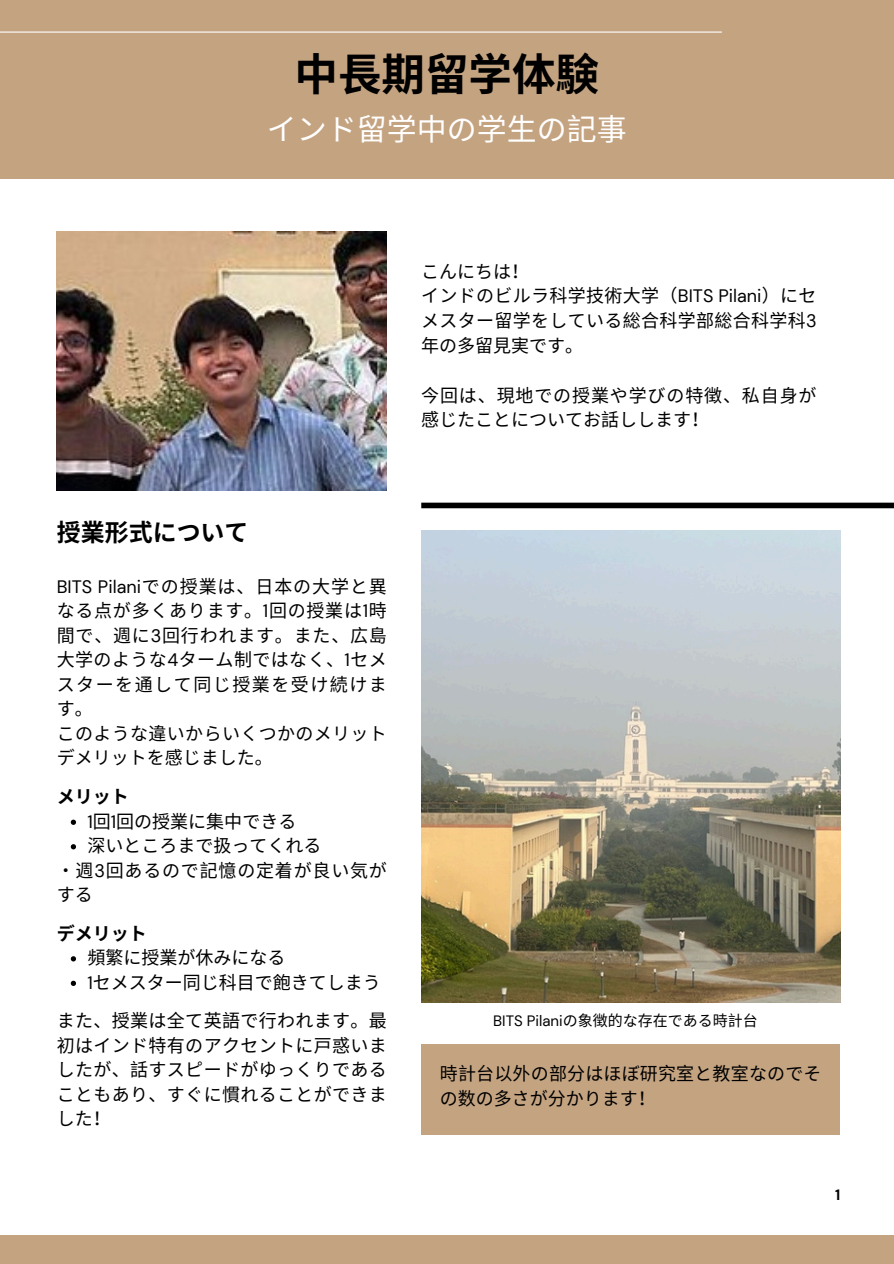
<style>
.page{position:relative;width:894px;height:1264px;background:#fff}
.page>*{position:absolute;margin:0;border:0;box-sizing:border-box;transform-origin:0 0}
.t1{font:700 43.5px "Noto Sans CJ Ksc";color:#000}
.t2{font:30px "Noto Sans CJ Ksc";color:#fff}
.t3{font:700 24px "Noto Sans CJ Ksc";color:#000}
.t4{font:18px/24.8px "Noto Sans CJ Ksc";letter-spacing:.02em;color:#000}
.t5{font:18px/24.5px "Noto Sans CJ Ksc";letter-spacing:.04em;color:#000}
.t6{font:18px "Noto Sans CJ Ksc";color:#000}
.t7{font:18px/24.5px "Noto Sans CJ Ksc";letter-spacing:.045em;color:#000}
.t8{font:700 18px "Noto Sans CJ Ksc";color:#000}
.t9{font:15px "Noto Sans CJ Ksc";color:#000}
.t10{font:700 15px "DM Sans";color:#000}
.s1{font-family:"DM Sans"}
</style>
<div class="page">
<img style="left:57px;top:231px;width:329px;height:259px">
<img style="left:421px;top:530px;width:418px;height:472px">
<div style="left:421px;top:502px;width:472px;height:6px;background:#000"></div>
<div style="left:0;top:0;width:893px;height:178px;background:#c4a381"></div>
<hr style="left:0;top:32px;width:721px;height:1px;background:#fff">
<div style="left:421px;top:1044px;width:418px;height:90px;background:#c4a381"></div>
<svg style="left:71px;top:819px;width:5px;height:5px"></svg>
<svg style="left:71px;top:844px;width:5px;height:5px"></svg>
<svg style="left:71px;top:956px;width:5px;height:5px"></svg>
<svg style="left:71px;top:980px;width:5px;height:5px"></svg>
<div style="left:0;top:1235px;width:893px;height:28px;background:#c4a381"></div>
<h5 class="t1" style="left:294px;top:40px;width:306px">中長期留学体験</h5>
<h5 class="t2" style="left:267px;top:105px;width:361px">インド留学中の学生の記事</h5>
<p class="t4" style="left:421px;top:258px;width:396px">こんにちは！<br>インドのビルラ科学技術大学（<span class="s1">BITS Pilani</span>）にセメスター留学をしている総合科学部総合科学科<span class="s1">3</span>年の多留見実です。</p>
<h5 class="t4" style="left:421px;top:381px;width:397px">今回は、現地での授業や学びの特徴、私自身が感じたことについてお話しします！</h5>
<p class="t3" style="left:57px;top:513px;width:193px">授業形式について</p>
<h1 class="t5" style="left:57px;top:573px;width:331px"><span class="s1">BITS Pilani</span>での授業は、日本の大学と異なる点が多くあります。<span class="s1">1</span>回の授業は<span class="s1">1</span>時間で、週に<span class="s1">3</span>回行われます。また、広島大学のような<span class="s1">4</span>ターム制ではなく、<span class="s1">1</span>セメスターを通して同じ授業を受け続けます。<br>このような違いからいくつかのメリットデメリットを感じました。</h1>
<h2 class="t8" style="left:57px;top:782px;width:73px">メリット</h2>
<p class="t6" style="left:87px;top:806px;width:210px"><span class="s1">1</span>回<span class="s1">1</span>回の授業に集中できる</p>
<h3 class="t6" style="left:87px;top:831px;width:235px">深いところまで扱ってくれる</h3>
<h5 class="t7" style="left:57px;top:856px;width:331px">・週<span class="s1">3</span>回あるので記憶の定着が良い気がする</h5>
<h4 class="t8" style="left:57px;top:918px;width:91px">デメリット</h4>
<p class="t6" style="left:87px;top:943px;width:199px">頻繁に授業が休みになる</p>
<p class="t6" style="left:87px;top:967px;width:295px"><span class="s1">1</span>セメスター同じ科目で飽きてしまう</p>
<h4 class="t4" style="left:57px;top:1007px;width:331px;text-align:justify">また、授業は全て英語で行われます。最初はインド特有のアクセントに戸惑いましたが、話すスピードがゆっくりであることもあり、すぐに慣れることができました！</h4>
<h5 class="t9" style="left:493px;top:1008px;width:266px"><span class="s1">BITS Pilani</span>の象徴的な存在である時計台</h5>
<p class="t4" style="left:440px;top:1060px;width:383px">時計台以外の部分はほぼ研究室と教室なのでその数の多さが分かります！</p>
<p class="t10" style="left:834px;top:1184px;width:7px">1</p>
</div>
